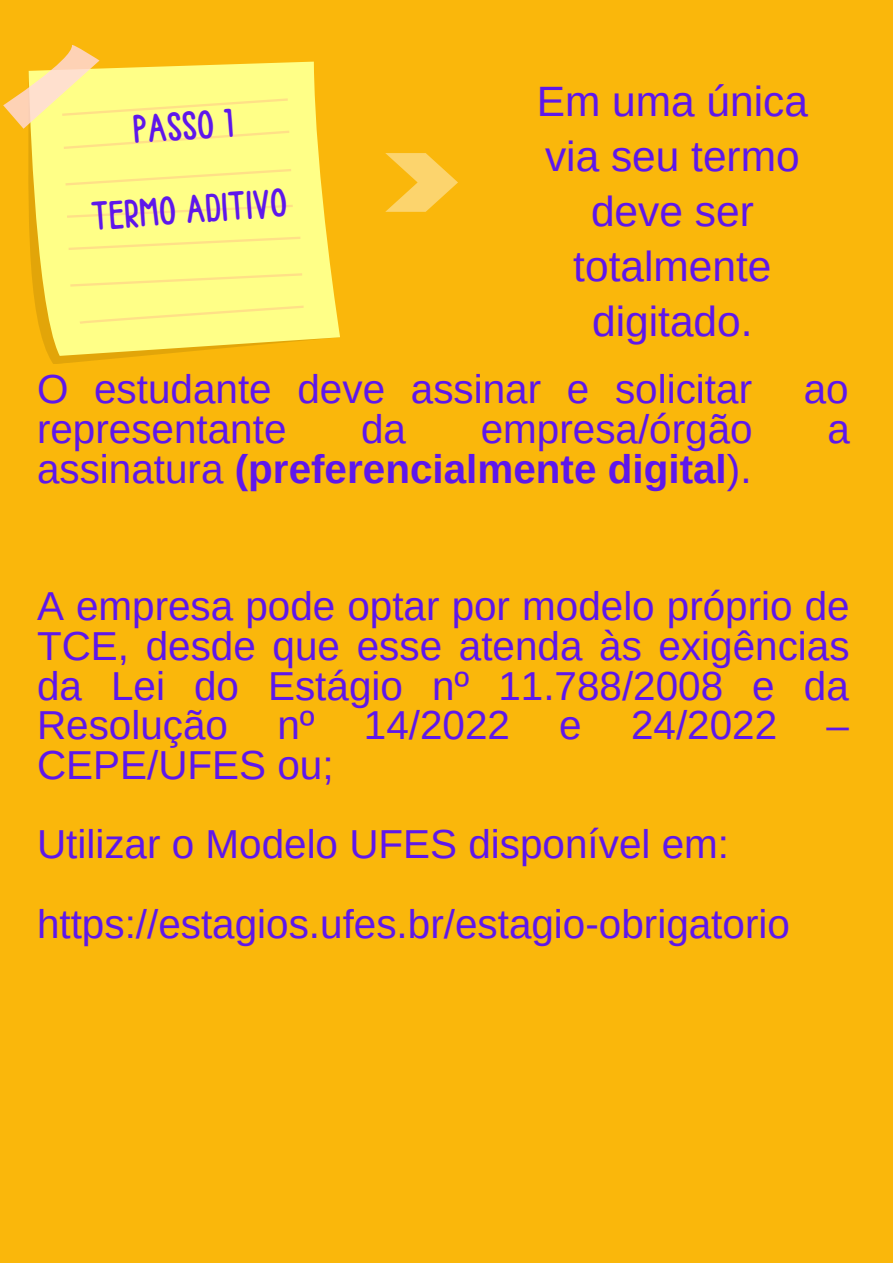
<style>
.page{position:relative;width:893px;height:1264px;background:#fff}
.page>*{position:absolute;margin:0;border:0;box-sizing:border-box;transform-origin:0 0}
.t1{font:42.45px/55.1px "Arimo";color:#5e17eb;text-align:center}
.t2{font:42.3px/83.8px "Ballpoint";color:#5e17eb;text-align:center}
.t3{font:40.35px/39.6px "Arimo";color:#5e17eb;text-align:justify}
.t4{font:700 40.35px "Arimo";color:#5e17eb}
.s1{font-weight:400}
</style>
<div class="page">
<div style="left:0;top:0;width:892px;height:1262px;background:#fab70b"></div>
<svg style="left:28px;top:61px;width:312px;height:296px;background:#fcf06e"></svg>
<svg style="left:3px;top:45px;width:286px;height:104px"></svg>
<svg style="left:65px;top:169px;width:226px;height:16px;background:#fffa87"></svg>
<svg style="left:67px;top:205px;width:226px;height:13px;background:#fff987"></svg>
<svg style="left:69px;top:237px;width:231px;height:13px;background:#fff987"></svg>
<svg style="left:70px;top:273px;width:232px;height:14px;background:#fff987"></svg>
<svg style="left:79px;top:305px;width:225px;height:19px;background:#fffb87"></svg>
<svg style="left:385px;top:153px;width:73px;height:59px"></svg>
<p class="t1" style="left:536px;top:73px;width:273px">Em uma única via seu termo deve ser totalmente digitado.</p>
<p class="t3" style="left:37px;top:369px;width:716px">O estudante deve assinar e solicitar</p>
<p class="t3" style="left:803px;top:369px;width:46px">ao</p>
<p class="t3" style="left:37px;top:409px;width:251px">representante</p>
<p class="t3" style="left:361px;top:409px;width:46px">da</p>
<p class="t3" style="left:480px;top:409px;width:273px">empresa/órgão</p>
<p class="t3" style="left:827px;top:409px;width:24px">a</p>
<p class="t4" style="left:37px;top:446px;width:716px"><span class="s1">assinatura</span> (preferencialmente digital<span class="s1">).</span></p>
<p class="t2" style="left:83px;top:92px;width:197px;rotate:-4deg">PASSO 1<br>TERMO ADITIVO</p>
<p class="t3" style="left:37px;top:586px;width:814px">A empresa pode optar por modelo próprio de TCE, desde que esse atenda às exigências da Lei do Estágio nº 11.788/2008 e da Resolução nº 14/2022 e 24/2022 – CEPE/UFES ou;</p>
<p class="t3" style="left:37px;top:804px;width:754px;line-height:79.3px">Utilizar o Modelo UFES disponível em: https://estagios.ufes.br/estagio-obrigatorio</p>
</div>
